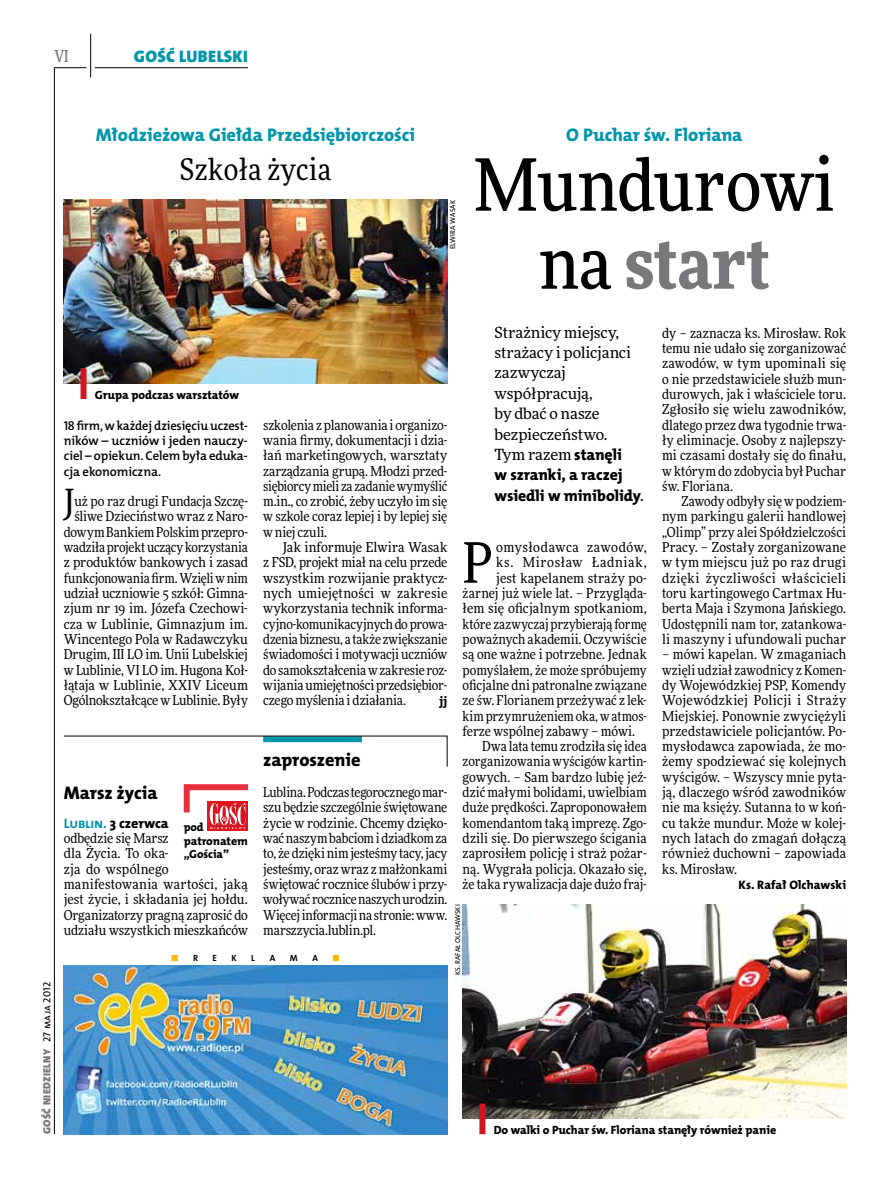
<style>
.page{position:relative;width:893px;height:1191px;background:#fff}
.page>*{position:absolute;margin:0;border:0;box-sizing:border-box;transform-origin:0 0}
.t1{font:500 72px/78px "Freeday Narrow";color:#000;text-align:center}
.t2{font:55.95px "Freeday Narrow News";color:#000}
.t3{font:34.8px "Freeday Narrow News";color:#000}
.t4{font:30px "Freeday Narrow News";letter-spacing:.01em;color:#000}
.t5{font:18.3px "The Mix HP8 Ex Bld";letter-spacing:-.005em;color:#0096aa}
.t6{font:18.3px "The Mix HP8 Ex Bld";letter-spacing:-.005em;color:#000}
.t7{font:16.65px "The Mix HP9 Blk";letter-spacing:.02em;color:#0096aa}
.t8{font:500 16.5px "Freeday Narrow";color:#787779;scale:.9 1}
.t9{font:15.75px/20.4px "The Mix HP8 Ex Bld";letter-spacing:-.005em;color:#000}
.t10{font:15.45px/20.4px "Freeday News";letter-spacing:-.005em;color:#000}
.t11{font:13.95px "The Mix HP8 Ex Bld";letter-spacing:-.005em;color:#000}
.t12{font:13.65px/15.3px "Freeday Narrow News";color:#000;text-align:justify}
.t13{font:13.65px "Freeday Narrow News";letter-spacing:.035em;color:#000}
.t14{font:13.65px "Freeday Narrow News";letter-spacing:.045em;color:#000}
.t15{font:12.9px/15.3px "The Mix HP6 Se Bld";letter-spacing:-.01em;color:#000;text-align:justify}
.t16{font:12.3px "The Mix HP8 Ex Bld";letter-spacing:.005em;color:#000}
.t17{font:12px "The Mix HP8 Ex Bld";letter-spacing:-.005em;color:#000}
.t18{font:11.7px/13.5px "The Mix HP8 Ex Bld";letter-spacing:-.005em;color:#000}
.t19{font:10.5px "The Mix HP9 Blk";letter-spacing:.025em;color:#787779}
.t20{font:9px "The Mix HP7 Bld";color:#000}
.t21{font:9px "The Mix HP7 Bld";color:#f3b900}
.t22{font:7.2px "The Mix HP5 Plain";color:#000}
.s1{font-family:"The Mix HP5 Plain";color:#000}
.s2{font-weight:900;color:#787779}
.s3{font-family:"The Mix HP8 Ex Bld";font-size:15.75px}
.s4{font-family:"Freeday News";font-size:15.45px}
.s5{font-family:"The Mix HP7 Bld";color:#0096aa}
.s6{color:#000}
</style>
<div class="page">
<hr style="left:54px;top:67px;width:1px;height:1067px;background:#000">
<hr style="left:90px;top:34px;width:1px;height:43px;background:#000">
<hr style="left:54px;top:67px;width:32px;height:1px;background:#000">
<hr style="left:95px;top:67px;width:153px;height:1px;background:#000">
<img style="left:463px;top:904px;width:383px;height:214px">
<div style="left:479px;top:1103px;width:6px;height:31px;background:#d3151f"></div>
<img style="left:64px;top:200px;width:383px;height:184px">
<div style="left:81px;top:368px;width:6px;height:31px;background:#d3151f"></div>
<svg style="left:63px;top:735px;width:384px;height:32px"></svg>
<div style="left:208px;top:801px;width:40px;height:30px;background:#df1620"></div>
<svg style="left:183px;top:784px;width:66px;height:45px"></svg>
<img style="left:64px;top:965px;width:383px;height:169px">
<p class="t8" style="left:54px;top:46px;width:17px">VI</p>
<p class="t7" style="left:134px;top:46px;width:115px">GOŚĆ LUBELSKI</p>
<p class="t19" style="left:40px;top:1134px;width:153px;rotate:-90deg">GOŚĆ NIEDZIELNY <span class="s1">27 maja 2012</span></p>
<h3 class="t5" style="left:96px;top:123px;width:321px">Młodzieżowa Giełda Przedsiębiorczości</h3>
<h3 class="t4" style="left:180px;top:151px;width:153px">Szkoła życia</h3>
<h3 class="t5" style="left:566px;top:123px;width:178px">O Puchar św. Floriana</h3>
<h1 class="t1" style="left:474px;top:145px;width:362px">Mundurowi na <span class="s2">start</span></h1>
<p class="t10" style="left:495px;top:322px;width:138px">Strażnicy miejscy, strażacy i policjanci zazwyczaj współpracują,<br>by dbać o nasze bezpieczeństwo.<br>Tym razem <span class="s3">stanęli</span></p>
<p class="t9" style="left:495px;top:465px;width:151px">w szranki, a raczej wsiedli w minibolidy<span class="s4">.</span></p>
<h2 class="t2" style="left:463px;top:528px;width:32px">P</h2>
<p class="t13" style="left:496px;top:539px;width:152px">omysłodawca zawodów,</p>
<p class="t22" style="left:448px;top:249px;width:50px;rotate:-90deg">Elw ira Wasak</p>
<p class="t12" style="left:662px;top:325px;width:186px">dy – zaznacza ks. Mirosław. Rok temu nie udało się zorganizować zawodów, w tym upominali się o nie przedstawiciele służb mun&shy;durowych, jak i właściciele toru.<br>Zgłosiło się wielu zawodników, dlatego przez dwa tygodnie trwa&shy;ły eliminacje. Osoby z najlepszy&shy;mi czasami dostały się do finału, w którym do zdobycia był Puchar św. Floriana.</p>
<p class="t12" style="left:662px;top:493px;width:186px;text-indent:20px">Zawody odbyły się w podziem&shy;nym parkingu galerii handlowej „Olimp” przy alei Spółdzielczości Pracy. – Zostały zorganizowane w tym miejscu już po raz drugi dzięki życzliwości właścicieli toru kartingowego Cartmax Hu&shy;berta Maja i Szymona Jańskiego.<br>Udostępnili nam tor, zatankowa&shy;li maszyny i ufundowali puchar</p>
<p class="t12" style="left:662px;top:646px;width:186px">– mówi kapelan. W zmaganiach wzięli udział zawodnicy z Komen&shy;dy Wojewódzkiej PSP, Komendy Wojewódzkiej Policji i Straży Miejskiej. Ponownie zwyciężyli przedstawiciele policjantów. Po&shy;mysłodawca zapowiada, że mo&shy;żemy spodziewać się kolejnych wyścigów. – Wszyscy mnie pyta&shy;ją, dlaczego wśród zawodników nie ma księży. Sutanna to w koń&shy;cu także mundur. Może w kolej&shy;nych latach do zmagań dołączą również duchowni – zapowiada ks. Mirosław.</p>
<p class="t16" style="left:739px;top:877px;width:109px">Ks. Rafał Olchawski</p>
<p class="t17" style="left:95px;top:387px;width:146px">Grupa podczas warsztatów</p>
<p class="t12" style="left:263px;top:417px;width:186px">szkolenia z planowania i organizo&shy;wania firmy, dokumentacji i dzia&shy;łań marketingowych, warsztaty zarządzania grupą. Młodzi przed&shy;siębiorcy mieli za zadanie wymyślić m.in., co zrobić, żeby uczyło im się w szkole coraz lepiej i by lepiej się w niej czuli.</p>
<p class="t12" style="left:263px;top:539px;width:186px;text-indent:20px">Jak informuje Elwira Wasak z FSD, projekt miał na celu przede wszystkim rozwijanie praktycz&shy;nych umiejętności w zakresie wykorzystania technik informa&shy;cyjno-komunikacyjnych do prowa&shy;dzenia biznesu, a także zwiększanie świadomości i motywacji uczniów do samokształcenia w zakresie roz&shy;wijania umiejętności przedsiębior&shy;czego myślenia i działania.</p>
<p class="t15" style="left:64px;top:418px;width:186px">18 firm, w każdej dziesięciu uczest&shy;ników – uczniów i jeden nauczy&shy;ciel – opiekun. Celem była eduka&shy;cja ekonomiczna.</p>
<h3 class="t3" style="left:64px;top:480px;width:13px">J</h3>
<p class="t12" style="left:64px;top:493px;width:186px;text-align:right">uż po raz drugi Fundacja Szczę&shy;śliwe Dzieciństwo wraz z Naro&shy;dowym Bankiem Polskim przepro&shy;wadziła projekt uczący korzystania z produktów bankowych i zasad funkcjonowania firm. Wzięli w nim udział uczniowie 5 szkół: Gimna&shy;zjum nr 19 im. Józefa Czechowi&shy;cza w Lublinie, Gimnazjum im.<br>Wincentego Pola w Radawczyku<br>Drugim, III LO im. Unii Lubelskiej w Lublinie, VI LO im. Hugona Koł&shy;łątaja w Lublinie, XXIV Liceum<br>Ogólnokształcące w Lublinie. Były</p>
<p class="t14" style="left:496px;top:554px;width:152px">ks. Mirosław Ładniak,</p>
<p class="t12" style="left:496px;top:570px;width:152px">jest kapelanem straży po-</p>
<p class="t12" style="left:463px;top:585px;width:186px">żarnej już wiele lat. – Przygląda-</p>
<p class="t12" style="left:463px;top:600px;width:186px">łem się oficjalnym spotkaniom,</p>
<p class="t12" style="left:463px;top:616px;width:186px">które zazwyczaj przybierają formę</p>
<p class="t12" style="left:463px;top:631px;width:186px">poważnych akademii. Oczywiście</p>
<p class="t12" style="left:463px;top:646px;width:186px">są one ważne i potrzebne. Jednak</p>
<p class="t12" style="left:463px;top:662px;width:186px">pomyślałem, że może spróbujemy</p>
<p class="t12" style="left:463px;top:677px;width:186px">oficjalne dni patronalne związane</p>
<p class="t12" style="left:463px;top:692px;width:186px">ze św. Florianem przeżywać z lek-</p>
<p class="t12" style="left:463px;top:708px;width:186px">kim przymrużeniem oka, w atmos-</p>
<p class="t12" style="left:463px;top:723px;width:174px">ferze wspólnej zabawy – mówi.</p>
<p class="t12" style="left:482px;top:738px;width:166px">Dwa lata temu zrodziła się idea</p>
<p class="t12" style="left:463px;top:754px;width:186px">zorganizowania wyścigów kartin-</p>
<p class="t12" style="left:463px;top:769px;width:186px">gowych. – Sam bardzo lubię jeź-</p>
<p class="t12" style="left:463px;top:784px;width:186px">dzić małymi bolidami, uwielbiam</p>
<p class="t12" style="left:463px;top:799px;width:186px">duże prędkości. Zaproponowałem</p>
<p class="t12" style="left:463px;top:815px;width:186px">komendantom taką imprezę. Zgo-</p>
<p class="t12" style="left:463px;top:830px;width:186px">dzili się. Do pierwszego ścigania</p>
<p class="t12" style="left:463px;top:845px;width:186px">zaprosiłem policję i straż pożar-</p>
<p class="t12" style="left:463px;top:861px;width:186px">ną. Wygrała policja. Okazało się,</p>
<p class="t12" style="left:463px;top:876px;width:186px">że taka rywalizacja daje dużo fraj-</p>
<p class="t16" style="left:440px;top:693px;width:9px">jj</p>
<h3 class="t6" style="left:263px;top:748px;width:99px">zaproszenie</h3>
<h3 class="t6" style="left:64px;top:781px;width:95px">Marsz życia</h3>
<p class="t11" style="left:64px;top:814px;width:106px"><span class="s5">LUBLIN.</span> 3 czerwca</p>
<p class="t12" style="left:64px;top:830px;width:186px;text-align:left">odbędzie się Marsz<br>dla Życia. To oka-<br>zja do wspólnego manifestowania wartości, jaką jest życie, i składania jej hołdu.<br>Organizatorzy pragną zaprosić do udziału wszystkich mieszkańców</p>
<p class="t12" style="left:263px;top:784px;width:186px">Lublina. Podczas tegorocznego mar&shy;szu będzie szczególnie świętowane życie w rodzinie. Chcemy dzięko&shy;wać naszym babciom i dziadkom za to, że dzięki nim jesteśmy tacy, jacy jesteśmy, oraz wraz z małżonkami świętować rocznice ślubów i przy&shy;woływać rocznice naszych urodzin.<br>Więcej informacji na stronie: www. marszzycia.lublin.pl.</p>
<p class="t18" style="left:184px;top:820px;width:66px">pod patronatem „Gościa”</p>
<p class="t22" style="left:453px;top:975px;width:72px;rotate:-90deg">Ks. Rafał Olchawski</p>
<p class="t21" style="left:171px;top:952px;width:28px">■ <span class="s6">R</span></p>
<p class="t20" style="left:213px;top:952px;width:6px">E</p>
<p class="t20" style="left:231px;top:952px;width:16px">KLA</p>
<p class="t20" style="left:290px;top:952px;width:9px">M</p>
<p class="t20" style="left:312px;top:952px;width:7px">A</p>
<p class="t21" style="left:332px;top:952px;width:9px">■</p>
<p class="t17" style="left:494px;top:1122px;width:284px">Do walki o Puchar św. Floriana stanęły również panie</p>
</div>
